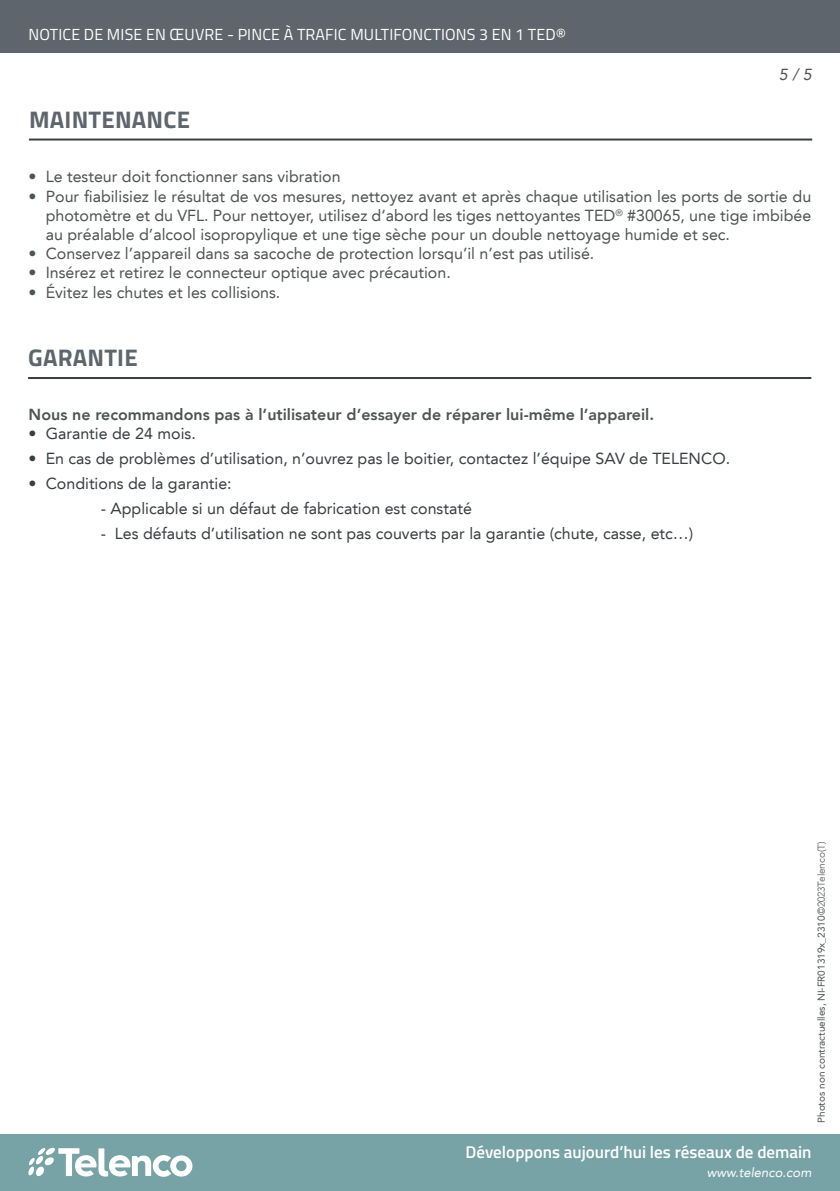
<style>
.page{position:relative;width:840px;height:1191px;background:#fff}
.page>*{position:absolute;margin:0;border:0;box-sizing:border-box;transform-origin:0 0}
.t1{font:700 24px "Titillium Web";letter-spacing:.01em;color:#5f656c}
.t2{font:600 17px "Titillium Web";color:#fff}
.t3{font:16px/19.2px "Avenir LT";color:#505353;text-align:justify}
.BULLET_POINT{font:16px "Avenir LT";color:#3a3e40}
.ACTION___DESCRIPTION{font:800 16px "Avenir LT";color:#505353}
.RAPPEL_NOM_PRODUIT{font:16px "Titillium Web";letter-spacing:.01em;color:#fff}
.PAGINATION{font:italic 16px "Avenir LT";color:#505353}
.t4{font:italic 13.2px "Avenir LT";color:#fff}
.NOMENCLATURE{font:10px "Avenir LT";color:#505353}
.s1{font-weight:300}
</style>
<div class="page">
<div style="left:0;top:0;width:839px;height:52px;background:#5f656c"></div>
<hr style="left:29px;top:138px;width:782px;height:2px;background:#3a3e40">
<hr style="left:28px;top:377px;width:782px;height:2px;background:#3a3e40">
<div style="left:0;top:1134px;width:839px;height:57px;background:#77a3a6"></div>
<svg style="left:28px;top:1147px;width:164px;height:29px"></svg>
<p class="RAPPEL_NOM_PRODUIT" style="left:28px;top:23px;width:539px">NOTICE DE MISE EN ŒUVRE - PINCE À TRAFIC MULTIFONCTIONS 3 EN 1 TED®</p>
<p class="t1" style="left:29px;top:101px;width:162px">MAINTENANCE</p>
<p class="PAGINATION" style="left:778px;top:65px;width:34px">5 / 5</p>
<p class="t3" style="left:29px;top:167px;width:313px">• Le testeur doit fonctionner sans vibration</p>
<p class="t3" style="left:46px;top:187px;width:766px;text-indent:-17px">• Pour fiabilisiez le résultat de vos mesures, nettoyez avant et après chaque utilisation les ports de sortie du photomètre et du VFL. Pour nettoyer, utilisez d’abord les tiges nettoyantes TED<sup>®</sup> #30065, une tige imbibée au préalable d’alcool isopropylique et une tige sèche pour un double nettoyage humide et sec.</p>
<p class="t3" style="left:29px;top:244px;width:567px">• Conservez l’appareil dans sa sacoche de protection lorsqu’il n’est pas utilisé.</p>
<p class="t3" style="left:29px;top:263px;width:423px">• Insérez et retirez le connecteur optique avec précaution.</p>
<p class="t3" style="left:29px;top:283px;width:253px">• Évitez les chutes et les collisions.</p>
<p class="t1" style="left:28px;top:339px;width:111px">GARANTIE</p>
<p class="ACTION___DESCRIPTION" style="left:29px;top:405px;width:626px">Nous ne recommandons pas à l’utilisateur d’essayer de réparer lui-même l’appareil.</p>
<p class="BULLET_POINT" style="left:29px;top:424px;width:169px">• Garantie de 24 mois.</p>
<p class="BULLET_POINT" style="left:29px;top:449px;width:702px">• En cas de problèmes d’utilisation, n’ouvrez pas le boitier, contactez l’équipe SAV de TELENCO.</p>
<p class="BULLET_POINT" style="left:29px;top:474px;width:204px">• Conditions de la garantie:</p>
<p class="BULLET_POINT" style="left:101px;top:499px;width:372px">- Applicable si un défaut de fabrication est constaté</p>
<p class="BULLET_POINT" style="left:101px;top:524px;width:594px">- Les défauts d’utilisation ne sont pas couverts par la garantie (chute, casse, etc…)</p>
<p class="NOMENCLATURE" style="left:815px;top:1123px;width:283px;rotate:-90deg">Photos non contractuelles, NI-FR01319x_2310<span class="s1">©2023Telenco(T)</span></p>
<p class="t2" style="left:465px;top:1139px;width:347px">Développons aujourd’hui les réseaux de demain</p>
<p class="t4" style="left:706px;top:1165px;width:106px">www.telenco.com</p>
</div>
